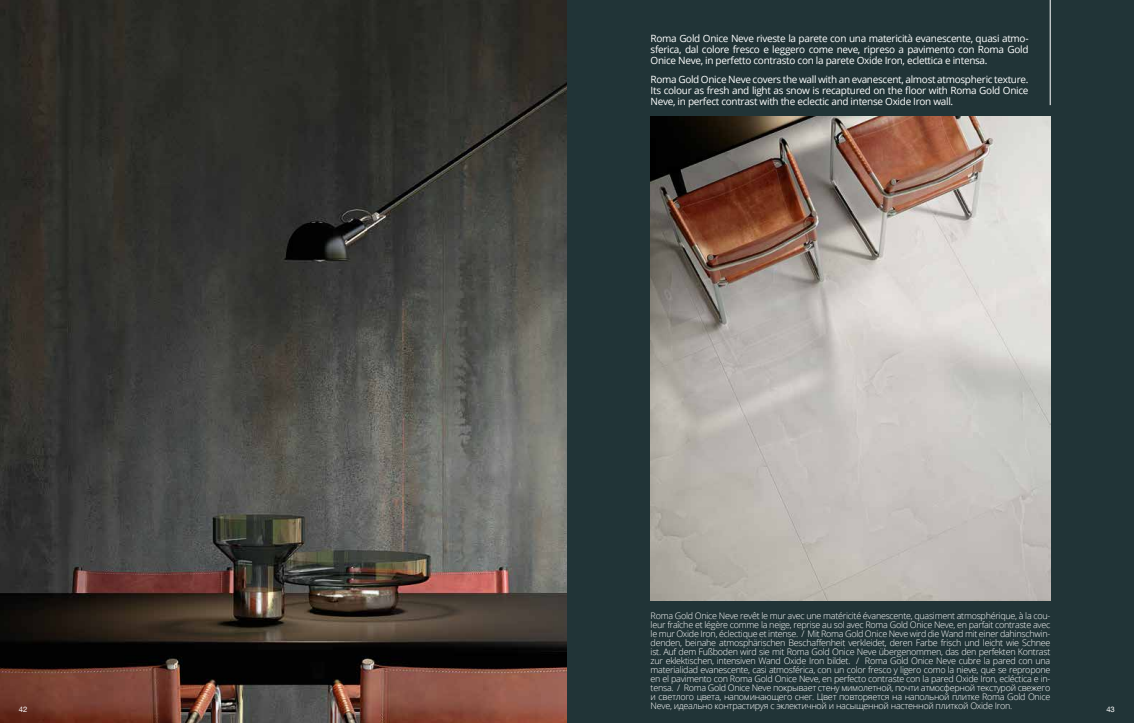
<style>
.page{position:relative;width:1134px;height:723px;background:#fff}
.page>*{position:absolute;margin:0;border:0;box-sizing:border-box;transform-origin:0 0}
.t1{font:10px/11px "Open Sans";letter-spacing:-.03em;color:#fff;text-align:justify}
.t2{font:300 9px/9px "Open Sans";letter-spacing:-.03em;color:#fff;text-align:justify}
.t3{font:7.7px "Helvetica Neue LT Com";color:#fff}
</style>
<div class="page">
<div style="left:567px;top:0;width:567px;height:723px;background:#213437"></div>
<img style="left:651px;top:117px;width:399px;height:484px">
<img style="left:0;top:0;width:567px;height:723px">
<hr style="left:1050px;top:0;width:1px;height:105px;background:#fff">
<p class="t1" style="left:651px;top:33px;width:379px">Roma Gold Onice Neve riveste la parete con una matericità evanescente, quasi atmo&shy;sferica, dal colore fresco e leggero come neve, ripreso a pavimento con Roma Gold Onice Neve, in perfetto contrasto con la parete Oxide Iron, eclettica e intensa.</p>
<p class="t1" style="left:651px;top:74px;width:379px">Roma Gold Onice Neve covers the wall with an evanescent, almost atmospheric texture.<br>Its colour as fresh and light as snow is recaptured on the floor with Roma Gold Onice Neve, in perfect contrast with the eclectic and intense Oxide Iron wall.</p>
<p class="t2" style="left:651px;top:611px;width:401px">Roma Gold Onice Neve revêt le mur avec une matéricité évanescente, quasiment atmosphérique, à la cou&shy;leur fraîche et légère comme la neige, reprise au sol avec Roma Gold Onice Neve, en parfait contraste avec le mur Oxide Iron, éclectique et intense. / Mit Roma Gold Onice Neve wird die Wand mit einer dahinschwin&shy;denden, beinahe atmosphärischen Beschaffenheit verkleidet, deren Farbe frisch und leicht wie Schnee ist. Auf dem Fußboden wird sie mit Roma Gold Onice Neve übergenommen, das den perfekten Kontrast zur eklektischen, intensiven Wand Oxide Iron bildet. / Roma Gold Onice Neve cubre la pared con una materialidad evanescente, casi atmosférica, con un color fresco y ligero como la nieve, que se repropone en el pavimento con Roma Gold Onice Neve, en perfecto contraste con la pared Oxide Iron, ecléctica e in&shy;tensa. / Roma Gold Onice Neve покрывает стену мимолетной, почти атмосферной текстурой свежего и светлого цвета, напоминающего снег. Цвет повторяется на напольной плитке Roma Gold Onice Neve, идеально контрастируя с эклектичной и насыщенной настенной плиткой Oxide Iron.</p>
<p class="t3" style="left:19px;top:704px;width:10px">42</p>
<p class="t3" style="left:1106px;top:704px;width:10px">43</p>
</div>
